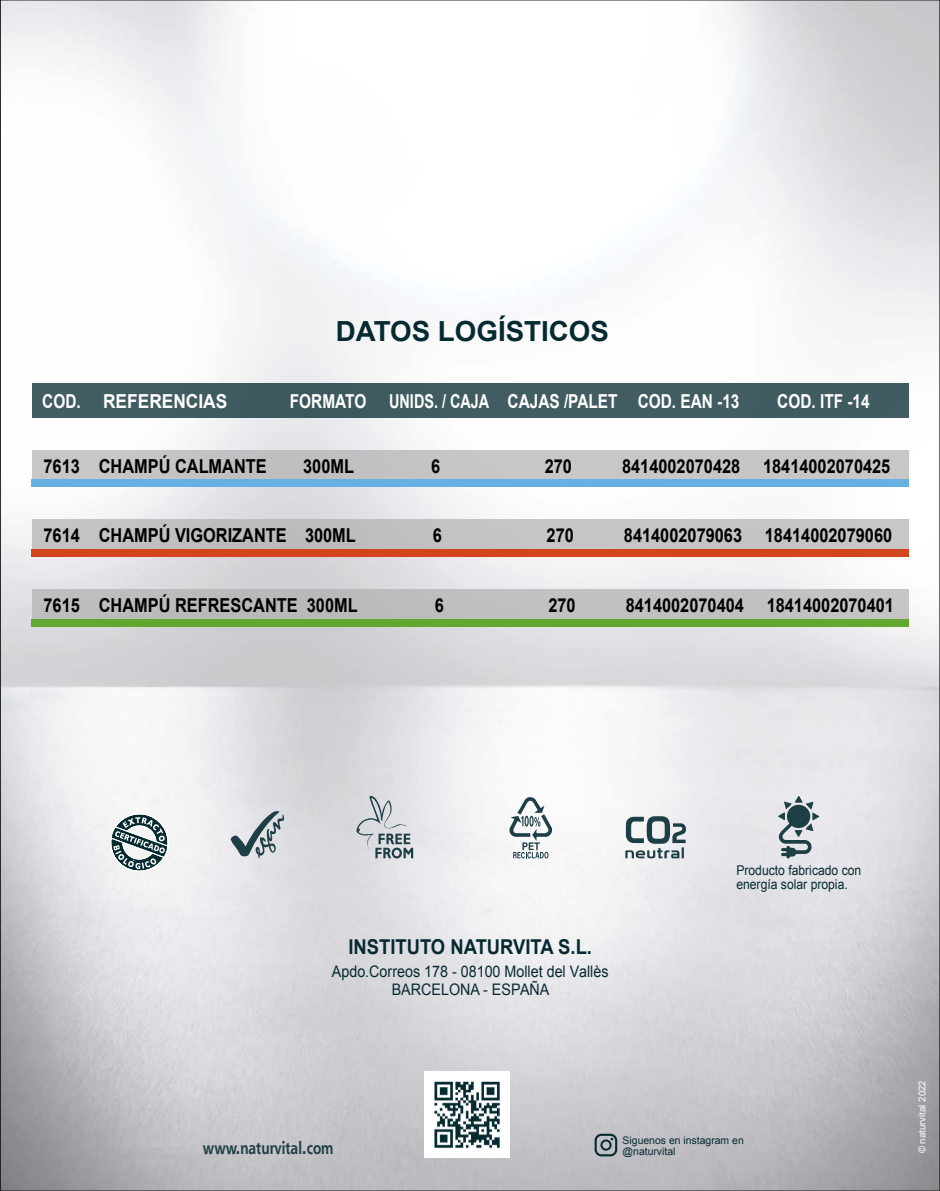
<style>
.page{position:relative;width:940px;height:1191px;background:#fff}
.page>*{position:absolute;margin:0;border:0;box-sizing:border-box;transform-origin:0 0}
.t1{font:700 27.75px "Arial";color:#052a30}
.t2{font:700 20.4px "Arial";color:#052a30;scale:.9 1}
.t3{font:700 19.2px "Arial";color:#010101;scale:.85 1}
.t4{font:700 19.2px "Arial";color:#fff;scale:.8 1}
.t5{font:700 16.95px "Shannon Std";color:#1e3f45;scale:.82 1}
.t6{font:15.9px/18px "Arial";color:#052a30;text-align:center;scale:.9 1}
.t7{font:13.5px/13.5px "Arial";color:#052a30;scale:.9 1}
.t8{font:10.5px/10.5px "Arial";color:#052a30}
.t9{font:9.6px "Arial";color:#fff}
</style>
<div class="page">
<img style="left:2px;top:2px;width:936px;height:1187px">
<svg style="left:625px;top:816px;width:61px;height:42px"></svg>
<svg style="left:231px;top:811px;width:53px;height:47px;background:#aab3b8"></svg>
<svg style="left:356px;top:795px;width:57px;height:63px;background:#bdc2c7"></svg>
<svg style="left:778px;top:795px;width:41px;height:63px;background:#98a5aa"></svg>
<svg style="left:509px;top:797px;width:43px;height:61px"></svg>
<div style="left:32px;top:450px;width:876px;height:34px;background:#c6c6c6"></div>
<div style="left:32px;top:384px;width:876px;height:34px;background:#415d61"></div>
<div style="left:31px;top:479px;width:877px;height:7px;background:#67b1e2"></div>
<div style="left:32px;top:520px;width:876px;height:34px;background:#c4c4c4"></div>
<div style="left:31px;top:549px;width:877px;height:7px;background:#d2451d"></div>
<div style="left:32px;top:589px;width:876px;height:35px;background:#bfbfc0"></div>
<div style="left:31px;top:619px;width:877px;height:7px;background:#61a730"></div>
<svg style="left:939px;top:0;width:1px;height:1191px"></svg>
<svg style="left:107px;top:810px;width:65px;height:65px"></svg>
<svg style="left:594px;top:1133px;width:23px;height:23px"></svg>
<img style="left:424px;top:1071px;width:86px;height:86px">
<h1 class="t1" style="left:336px;top:313px;width:274px">DATOS LOGÍSTICOS</h1>
<p class="t4" style="left:42px;top:389px;width:233px">COD. REFERENCIAS</p>
<p class="t4" style="left:290px;top:389px;width:563px">FORMATO UNIDS. / CAJA CAJAS /PALET COD. EAN -13</p>
<p class="t4" style="left:777px;top:389px;width:117px">COD. ITF -14</p>
<p class="t3" style="left:44px;top:453px;width:44px">7613</p>
<p class="t3" style="left:99px;top:453px;width:199px">CHAMPÚ CALMANTE</p>
<p class="t3" style="left:303px;top:453px;width:61px">300ML</p>
<p class="t3" style="left:431px;top:453px;width:12px">6</p>
<p class="t3" style="left:545px;top:453px;width:34px">270</p>
<p class="t3" style="left:622px;top:453px;width:317px">8414002070428 18414002070425</p>
<p class="t3" style="left:44px;top:523px;width:44px">7614</p>
<p class="t3" style="left:99px;top:523px;width:304px">CHAMPÚ VIGORIZANTE 300ML</p>
<p class="t3" style="left:433px;top:523px;width:12px">6</p>
<p class="t3" style="left:546px;top:523px;width:34px">270</p>
<p class="t3" style="left:624px;top:523px;width:317px">8414002079063 18414002079060</p>
<p class="t3" style="left:44px;top:593px;width:44px">7615</p>
<p class="t3" style="left:99px;top:593px;width:306px">CHAMPÚ REFRESCANTE 300ML</p>
<p class="t3" style="left:435px;top:593px;width:12px">6</p>
<p class="t3" style="left:548px;top:593px;width:34px">270</p>
<p class="t3" style="left:626px;top:593px;width:317px">8414002070404 18414002070401</p>
<p class="t2" style="left:348px;top:933px;width:272px">INSTITUTO NATURVITA S.L.</p>
<p class="t6" style="left:332px;top:963px;width:309px">Apdo.Correos 178 - 08100 Mollet del Vallès<br>BARCELONA - ESPAÑA</p>
<p class="t7" style="left:736px;top:864px;width:140px">Producto fabricado con energía solar propia.</p>
<p class="t5" style="left:203px;top:1137px;width:161px">www.naturvital.com</p>
<p class="t8" style="left:622px;top:1135px;width:123px">Siguenos en instagram en @naturvital</p>
<p class="t9" style="left:915px;top:1153px;width:75px;rotate:-90deg">© naturvital 2022</p>
</div>
